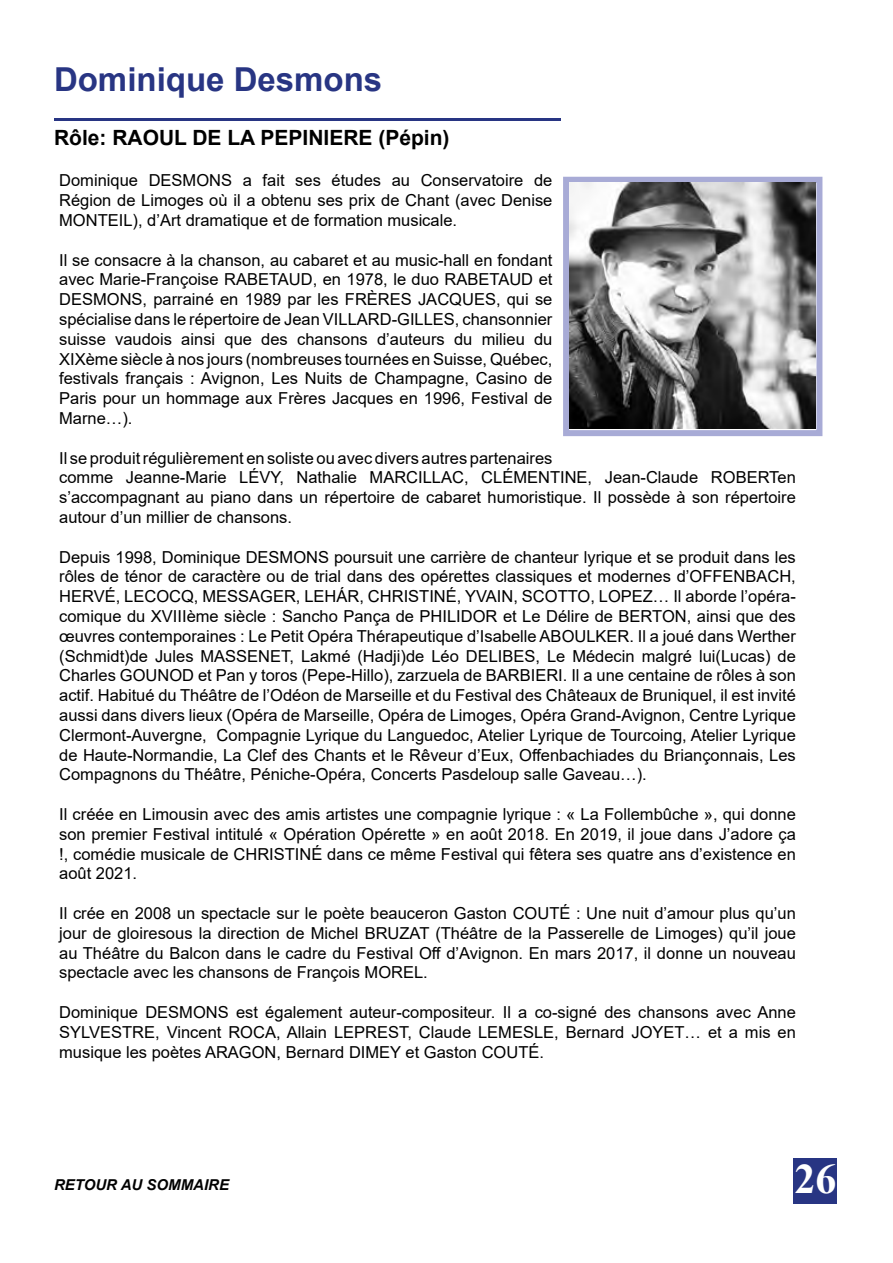
<style>
.page{position:relative;width:893px;height:1263px;background:#fff}
.page>*{position:absolute;margin:0;border:0;box-sizing:border-box;transform-origin:0 0}
.t1{font:55.5px "Arial Narrow";color:#283583}
.t2{font:700 42px "Times New Roman";color:#fff}
.t3{font:700 33px "Arial";color:#283583}
.t4{font:700 21px "Arial";color:#000}
.t5{font:16.5px/19.8px "Arial";color:#000;text-align:justify}
.t6{font:italic 700 15px "Arial";color:#000}
</style>
<div class="page">
<div style="left:563px;top:177px;width:259px;height:259px;border:6px solid #a8abd6"></div>
<img style="left:569px;top:183px;width:246px;height:245px">
<div style="left:793px;top:1158px;width:43px;height:45px;background:#283583"></div>
<h3 class="t3" style="left:54px;top:56px;width:330px">Dominique Desmons</h3>
<p class="t4" style="left:54px;top:123px;width:397px">Rôle: RAOUL DE LA PEPINIERE (Pépin)</p>
<h1 class="t1" style="left:54px;top:53px;width:508px">____________________</h1>
<p class="t5" style="left:59px;top:171px;width:495px">Dominique DESMONS a fait ses études au Conservatoire de Région de Limoges où il a obtenu ses prix de Chant (avec Denise MONTEIL), d’Art dramatique et de formation musicale.</p>
<p class="t5" style="left:59px;top:250px;width:495px">Il se consacre à la chanson, au cabaret et au music-hall en fondant avec Marie-Françoise RABETAUD, en 1978, le duo RABETAUD et DESMONS, parrainé en 1989 par les FRÈRES JACQUES, qui se spécialise dans le répertoire de Jean VILLARD-GILLES, chansonnier suisse vaudois ainsi que des chansons d’auteurs du milieu du XIXème siècle à nos jours (nombreuses tournées en Suisse, Québec, festivals français : Avignon, Les Nuits de Champagne, Casino de Paris pour un hommage aux Frères Jacques en 1996, Festival de Marne…).</p>
<p class="t5" style="left:59px;top:448px;width:738px;text-align:left">Il se produit régulièrement en soliste ou avec divers autres partenaires<br>comme Jeanne-Marie LÉVY, Nathalie MARCILLAC, CLÉMENTINE, Jean-Claude ROBERTen s’accompagnant au piano dans un répertoire de cabaret humoristique. Il possède à son répertoire autour d’un millier de chansons.</p>
<p class="t5" style="left:59px;top:547px;width:738px">Depuis 1998, Dominique DESMONS poursuit une carrière de chanteur lyrique et se produit dans les rôles de ténor de caractère ou de trial dans des opérettes classiques et modernes d’OFFENBACH, HERVÉ, LECOCQ, MESSAGER, LEHÁR, CHRISTINÉ, YVAIN, SCOTTO, LOPEZ… Il aborde l’opéra&shy;comique du XVIIIème siècle : Sancho Pança de PHILIDOR et Le Délire de BERTON, ainsi que des œuvres contemporaines : Le Petit Opéra Thérapeutique d’Isabelle ABOULKER. Il a joué dans Werther (Schmidt)de Jules MASSENET, Lakmé (Hadji)de Léo DELIBES, Le Médecin malgré lui(Lucas) de Charles GOUNOD et Pan y toros (Pepe-Hillo), zarzuela de BARBIERI. Il a une centaine de rôles à son actif. Habitué du Théâtre de l’Odéon de Marseille et du Festival des Châteaux de Bruniquel, il est invité aussi dans divers lieux (Opéra de Marseille, Opéra de Limoges, Opéra Grand-Avignon, Centre Lyrique Clermont-Auvergne, Compagnie Lyrique du Languedoc, Atelier Lyrique de Tourcoing, Atelier Lyrique de Haute-Normandie, La Clef des Chants et le Rêveur d’Eux, Offenbachiades du Briançonnais, Les Compagnons du Théâtre, Péniche-Opéra, Concerts Pasdeloup salle Gaveau…).</p>
<p class="t5" style="left:59px;top:804px;width:738px">Il créée en Limousin avec des amis artistes une compagnie lyrique : « La Follembûche », qui donne son premier Festival intitulé « Opération Opérette » en août 2018. En 2019, il joue dans J’adore ça !, comédie musicale de CHRISTINÉ dans ce même Festival qui fêtera ses quatre ans d’existence en août 2021.</p>
<p class="t5" style="left:59px;top:903px;width:738px">Il crée en 2008 un spectacle sur le poète beauceron Gaston COUTÉ : Une nuit d’amour plus qu’un jour de gloiresous la direction de Michel BRUZAT (Théâtre de la Passerelle de Limoges) qu’il joue au Théâtre du Balcon dans le cadre du Festival Off d’Avignon. En mars 2017, il donne un nouveau spectacle avec les chansons de François MOREL.</p>
<p class="t5" style="left:59px;top:1002px;width:738px">Dominique DESMONS est également auteur-compositeur. Il a co-signé des chansons avec Anne SYLVESTRE, Vincent ROCA, Allain LEPREST, Claude LEMESLE, Bernard JOYET… et a mis en musique les poètes ARAGON, Bernard DIMEY et Gaston COUTÉ.</p>
<p class="t6" style="left:54px;top:1175px;width:177px">RETOUR AU SOMMAIRE</p>
<h2 class="t2" style="left:795px;top:1148px;width:43px">26</h2>
</div>
